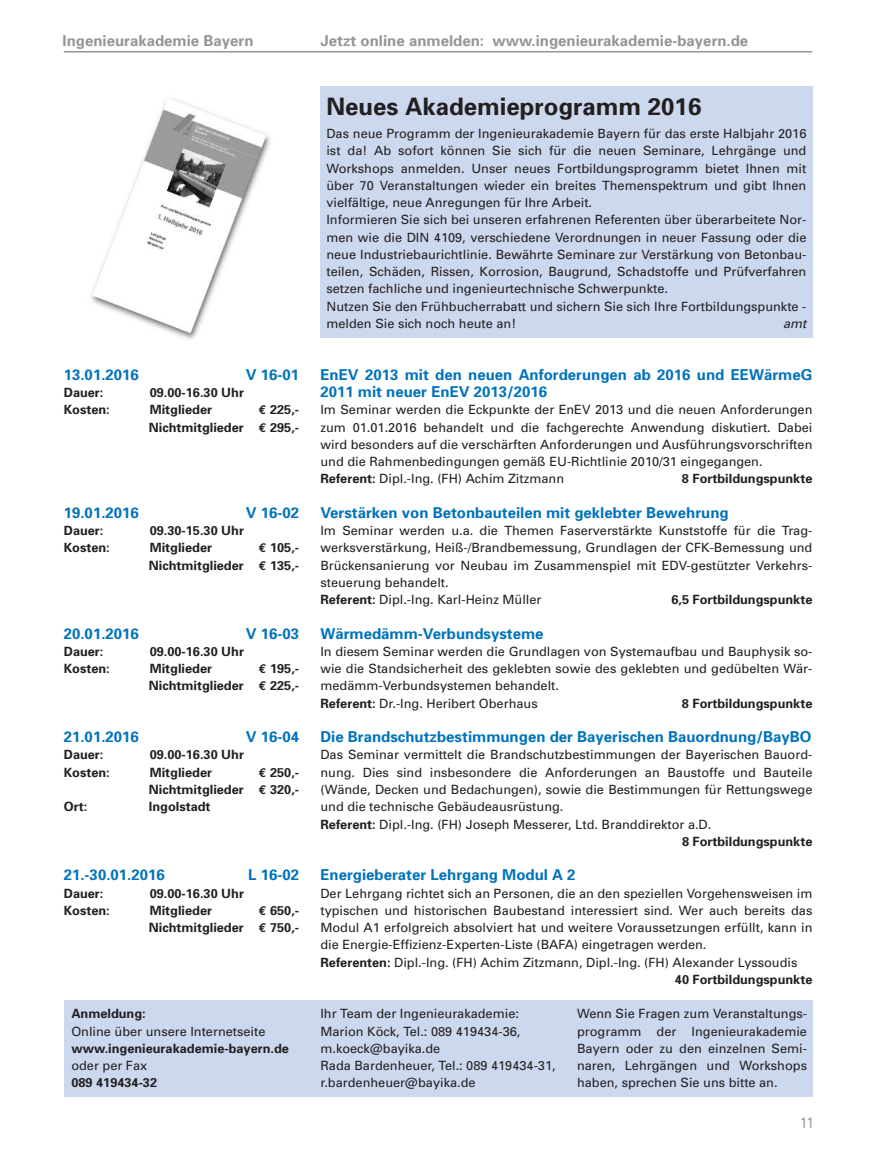
<style>
.page{position:relative;width:872px;height:1170px;background:#fff}
.page>*{position:absolute;margin:0;border:0;box-sizing:border-box;transform-origin:0 0}
.t1{font:700 24px "Univers";color:#231f20}
.t2{font:700 15px/17.2px "Univers";color:#0073bc}
.t3{font:700 15px "Univers";color:#939598}
.t4{font:15px "Univers";color:#939598;scale:.8 1}
.t5{font:12.75px/17.2px "Univers";color:#231f20}
.t6{font:700 12.75px/17.2px "Univers";color:#231f20;text-align:right}
.t7{font:italic 12.75px "Univers";color:#231f20}
.s1{font-family:"Euro Mono"}
.s2{font-weight:700}
</style>
<div class="page">
<hr style="left:64px;top:51px;width:748px;height:2px;background:#939598">
<div style="left:64px;top:1000px;width:748px;height:96px;background:#ccd8ee"></div>
<div style="left:320px;top:87px;width:492px;height:251px;background:#ccd8ee"></div>
<img style="left:91px;top:98px;width:180px;height:242px">
<p class="t3" style="left:63px;top:35px;width:192px">Ingenieurakademie Bayern</p>
<p class="t3" style="left:320px;top:35px;width:429px">Jetzt online anmelden: www.ingenieurakademie-bayern.de</p>
<p class="t2" style="left:64px;top:367px;width:77px">13.01.2016</p>
<p class="t2" style="left:246px;top:367px;width:55px">V 16-01</p>
<p class="t6" style="left:64px;top:385px;width:41px">Dauer:</p>
<p class="t6" style="left:150px;top:385px;width:96px">09.00-16.30 Uhr</p>
<p class="t6" style="left:64px;top:402px;width:48px">Kosten:</p>
<p class="t6" style="left:150px;top:402px;width:64px">Mitglieder</p>
<p class="t6" style="left:149px;top:402px;width:152px"><span class="s1">€</span> 225,-<br>Nichtmitglieder <span class="s1">€</span> 295,-</p>
<p class="t2" style="left:64px;top:505px;width:77px">19.01.2016</p>
<p class="t2" style="left:246px;top:505px;width:55px">V 16-02</p>
<p class="t6" style="left:64px;top:523px;width:41px">Dauer:</p>
<p class="t6" style="left:150px;top:523px;width:96px">09.30-15.30 Uhr</p>
<p class="t6" style="left:64px;top:540px;width:48px">Kosten:</p>
<p class="t6" style="left:150px;top:540px;width:64px">Mitglieder</p>
<p class="t6" style="left:149px;top:540px;width:152px"><span class="s1">€</span> 105,-<br>Nichtmitglieder <span class="s1">€</span> 135,-</p>
<p class="t2" style="left:64px;top:626px;width:77px">20.01.2016</p>
<p class="t2" style="left:246px;top:626px;width:55px">V 16-03</p>
<p class="t6" style="left:64px;top:643px;width:41px">Dauer:</p>
<p class="t6" style="left:150px;top:643px;width:96px">09.00-16.30 Uhr</p>
<p class="t6" style="left:64px;top:661px;width:48px">Kosten:</p>
<p class="t6" style="left:150px;top:661px;width:64px">Mitglieder</p>
<p class="t6" style="left:149px;top:661px;width:152px"><span class="s1">€</span> 195,-<br>Nichtmitglieder <span class="s1">€</span> 225,-</p>
<p class="t2" style="left:64px;top:729px;width:77px">21.01.2016</p>
<p class="t2" style="left:246px;top:729px;width:55px">V 16-04</p>
<p class="t6" style="left:64px;top:747px;width:41px">Dauer:</p>
<p class="t6" style="left:150px;top:747px;width:96px">09.00-16.30 Uhr</p>
<p class="t6" style="left:64px;top:764px;width:48px">Kosten:</p>
<p class="t6" style="left:150px;top:764px;width:64px">Mitglieder</p>
<p class="t6" style="left:149px;top:764px;width:152px"><span class="s1">€</span> 250,-<br>Nichtmitglieder <span class="s1">€</span> 320,-</p>
<p class="t6" style="left:64px;top:799px;width:25px">Ort:</p>
<p class="t6" style="left:149px;top:799px;width:63px">Ingolstadt</p>
<p class="t2" style="left:64px;top:867px;width:102px">21.-30.01.2016</p>
<p class="t2" style="left:248px;top:867px;width:52px">L 16-02</p>
<p class="t6" style="left:64px;top:885px;width:41px">Dauer:</p>
<p class="t6" style="left:150px;top:885px;width:96px">09.00-16.30 Uhr</p>
<p class="t6" style="left:64px;top:902px;width:48px">Kosten:</p>
<p class="t6" style="left:150px;top:902px;width:64px">Mitglieder</p>
<p class="t6" style="left:149px;top:902px;width:152px"><span class="s1">€</span> 650,-<br>Nichtmitglieder <span class="s1">€</span> 750,-</p>
<p class="t6" style="left:71px;top:1006px;width:76px">Anmeldung:</p>
<p class="t5" style="left:71px;top:1023px;width:196px">Online über unsere Internetseite</p>
<p class="t6" style="left:71px;top:1040px;width:219px">www.ingenieurakademie-bayern.de</p>
<p class="t5" style="left:71px;top:1057px;width:77px">oder per Fax</p>
<p class="t6" style="left:71px;top:1075px;width:87px">089 419434-32</p>
<h1 class="t1" style="left:326px;top:98px;width:376px">Neues Akademieprogramm 2016</h1>
<p class="t5" style="left:326px;top:126px;width:481px">Das neue Programm der Ingenieurakademie Bayern für das erste Halbjahr 2016 ist da! Ab sofort können Sie sich für die neuen Seminare, Lehrgänge und Workshops anmelden. Unser neues Fortbildungsprogramm bietet Ihnen mit über 70 Veranstaltungen wieder ein breites Themenspektrum und gibt Ihnen vielfältige, neue Anregungen für Ihre Arbeit.<br>Informieren Sie sich bei unseren erfahrenen Referenten über überarbeitete Nor&shy;men wie die DIN 4109, verschiedene Verordnungen in neuer Fassung oder die neue Industriebaurichtlinie. Bewährte Seminare zur Verstärkung von Betonbau&shy;teilen, Schäden, Rissen, Korrosion, Baugrund, Schadstoffe und Prüfverfahren setzen fachliche und ingenieurtechnische Schwerpunkte.<br>Nutzen Sie den Frühbucherrabatt und sichern Sie sich Ihre Fortbildungspunkte - melden Sie sich noch heute an!</p>
<p class="t7" style="left:783px;top:319px;width:25px">amt</p>
<p class="t2" style="left:320px;top:367px;width:493px">EnEV 2013 mit den neuen Anforderungen ab 2016 und EEWärmeG<br>2011 mit neuer EnEV 2013/2016</p>
<p class="t5" style="left:320px;top:402px;width:493px">Im Seminar werden die Eckpunkte der EnEV 2013 und die neuen Anforderungen zum 01.01.2016 behandelt und die fachgerechte Anwendung diskutiert. Dabei wird besonders auf die verschärften Anforderungen und Ausführungsvorschriften und die Rahmenbedingungen gemäß EU-Richtlinie 2010/31 eingegangen.<br><span class="s2">Referent:</span> Dipl.-Ing. (FH) Achim Zitzmann</p>
<p class="t6" style="left:682px;top:471px;width:132px">8 Fortbildungspunkte</p>
<p class="t2" style="left:320px;top:505px;width:410px">Verstärken von Betonbauteilen mit geklebter Bewehrung</p>
<p class="t5" style="left:320px;top:523px;width:493px">Im Seminar werden u.a. die Themen Faserverstärkte Kunststoffe für die Trag&shy;werksverstärkung, Heiß-/Brandbemessung, Grundlagen der CFK-Bemessung und Brückensanierung vor Neubau im Zusammenspiel mit EDV-gestützter Verkehrs&shy;steuerung behandelt.<br><span class="s2">Referent:</span> Dipl.-Ing. Karl-Heinz Müller</p>
<p class="t6" style="left:671px;top:592px;width:143px">6,5 Fortbildungspunkte</p>
<p class="t2" style="left:320px;top:626px;width:225px">Wärmedämm-Verbundsysteme</p>
<p class="t5" style="left:320px;top:643px;width:493px">In diesem Seminar werden die Grundlagen von Systemaufbau und Bauphysik so&shy;wie die Standsicherheit des geklebten sowie des geklebten und gedübelten Wär&shy;medämm-Verbundsystemen behandelt.<br><span class="s2">Referent:</span> Dr.-Ing. Heribert Oberhaus</p>
<p class="t6" style="left:682px;top:695px;width:132px">8 Fortbildungspunkte</p>
<p class="t2" style="left:320px;top:729px;width:492px">Die Brandschutzbestimmungen der Bayerischen Bauordnung/BayBO</p>
<p class="t5" style="left:320px;top:747px;width:493px">Das Seminar vermittelt die Brandschutzbestimmungen der Bayerischen Bauord-</p>
<p class="t5" style="left:320px;top:764px;width:493px">nung. Dies sind insbesondere die Anforderungen an Baustoffe und Bauteile</p>
<p class="t5" style="left:320px;top:781px;width:493px">(Wände, Decken und Bedachungen), sowie die Bestimmungen für Rettungswege</p>
<p class="t5" style="left:320px;top:799px;width:244px">und die technische Gebäudeausrüstung.</p>
<p class="t5" style="left:320px;top:816px;width:392px"><span class="s2">Referent:</span> Dipl.-Ing. (FH) Joseph Messerer, Ltd. Branddirektor a.D.</p>
<p class="t6" style="left:682px;top:833px;width:132px">8 Fortbildungspunkte</p>
<p class="t2" style="left:320px;top:867px;width:257px">Energieberater Lehrgang Modul A 2</p>
<p class="t5" style="left:320px;top:885px;width:493px">Der Lehrgang richtet sich an Personen, die an den speziellen Vorgehensweisen im</p>
<p class="t5" style="left:320px;top:902px;width:493px">typischen und historischen Baubestand interessiert sind. Wer auch bereits das</p>
<p class="t5" style="left:320px;top:919px;width:493px">Modul A1 erfolgreich absolviert hat und weitere Voraussetzungen erfüllt, kann in</p>
<p class="t5" style="left:320px;top:937px;width:387px">die Energie-Effizienz-Experten-Liste (BAFA) eingetragen werden.</p>
<p class="t5" style="left:320px;top:954px;width:478px"><span class="s2">Referenten:</span> Dipl.-Ing. (FH) Achim Zitzmann, Dipl.-Ing. (FH) Alexander Lyssoudis</p>
<p class="t6" style="left:675px;top:971px;width:139px">40 Fortbildungspunkte</p>
<p class="t5" style="left:320px;top:1006px;width:237px">Ihr Team der Ingenieurakademie:<br>Marion Köck, Tel.: 089 419434-36, m.koeck@bayika.de<br>Rada Bardenheuer, Tel.: 089 419434-31, r.bardenheuer@bayika.de</p>
<p class="t5" style="left:577px;top:1006px;width:231px;text-align:justify">Wenn Sie Fragen zum Veranstaltungs&shy;programm der Ingenieurakademie Bayern oder zu den einzelnen Semi&shy;naren, Lehrgängen und Workshops haben, sprechen Sie uns bitte an.</p>
<p class="t4" style="left:800px;top:1116px;width:18px">11</p>
</div>
